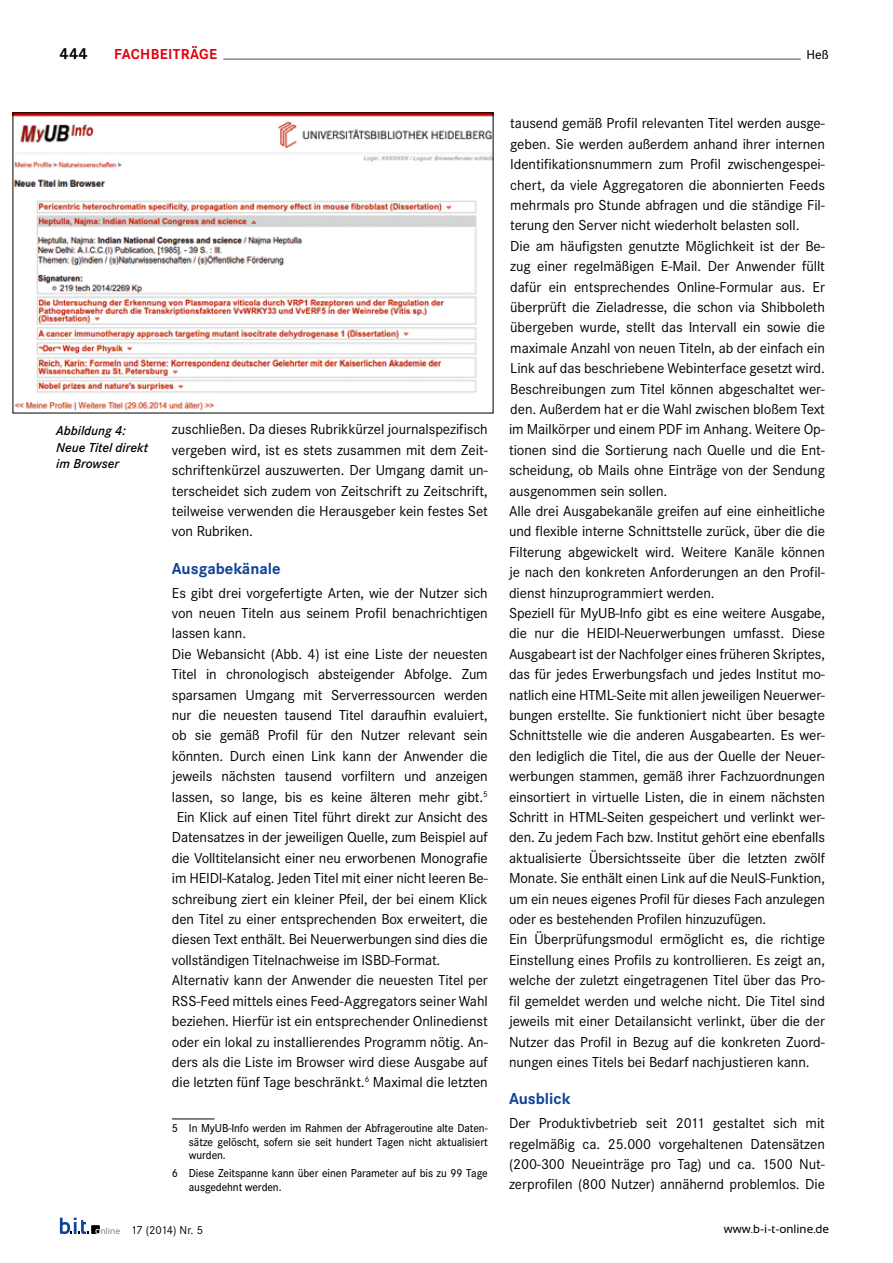
<style>
.page{position:relative;width:893px;height:1263px;background:#fff}
.page>*{position:absolute;margin:0;border:0;box-sizing:border-box;transform-origin:0 0}
.t1{font:700 16.5px "Corporate S";color:#0f4295}
.t2{font:700 16.5px "Corporate S";color:#000}
.t3{font:15px/20.4px "Corporate S";letter-spacing:-.005em;color:#000;text-align:justify}
.t4{font:700 15px "Corporate S";letter-spacing:.025em;color:#e3000f}
.t5{font:italic 600 13.5px/16.5px "Corporate S";color:#000}
.t6{font:500 13.5px "Corporate S";color:#000}
.t7{font:500 12px/13.5px "Corporate S";letter-spacing:-.01em;color:#000;text-align:justify;scale:.95 1}
.t8{font:12px "Sansation";color:#000}
.t9{font:12px "Corporate S";letter-spacing:-.055em;color:#000}
.s1{font-family:"Sansation";font-size:10.05px;color:#fff}
.s2{font-family:"Sansation";font-size:9px;color:#878786}
</style>
<div class="page">
<svg style="left:60px;top:1217px;width:40px;height:17px"></svg>
<hr style="left:223px;top:58px;width:578px;height:2px;background:#878786">
<hr style="left:172px;top:1118px;width:42px;height:1px;background:#000">
<img style="left:15px;top:115px;width:476px;height:296px">
<p class="t2" style="left:60px;top:44px;width:30px">444</p>
<p class="t4" style="left:114px;top:45px;width:105px">fachbeiträge</p>
<p class="t6" style="left:807px;top:47px;width:24px">Heß</p>
<p class="t5" style="left:56px;top:423px;width:93px">Abbildung 4:<br>Neue Titel direkt im Browser</p>
<p class="t3" style="left:172px;top:419px;width:317px">zuschließen. Da dieses Rubrikkürzel journalspezifisch vergeben wird, ist es stets zusammen mit dem Zeit&shy;schriftenkürzel auszuwerten. Der Umgang damit un&shy;terscheidet sich zudem von Zeitschrift zu Zeitschrift, teilweise verwenden die Herausgeber kein festes Set von Rubriken.</p>
<p class="t1" style="left:172px;top:559px;width:110px">Ausgabekänale</p>
<p class="t3" style="left:172px;top:582px;width:317px">Es gibt drei vorgefertigte Arten, wie der Nutzer sich</p>
<p class="t3" style="left:172px;top:603px;width:317px">von neuen Titeln aus seinem Profil benachrichtigen</p>
<p class="t3" style="left:172px;top:623px;width:76px">lassen kann.</p>
<p class="t3" style="left:172px;top:644px;width:317px">Die Webansicht (Abb. 4) ist eine Liste der neuesten</p>
<p class="t3" style="left:172px;top:664px;width:317px">Titel in chronologisch absteigender Abfolge. Zum</p>
<p class="t3" style="left:172px;top:684px;width:317px">sparsamen Umgang mit Serverressourcen werden</p>
<p class="t3" style="left:172px;top:705px;width:317px">nur die neuesten tausend Titel daraufhin evaluiert,</p>
<p class="t3" style="left:172px;top:725px;width:317px">ob sie gemäß Profil für den Nutzer relevant sein</p>
<p class="t3" style="left:172px;top:746px;width:317px">könnten. Durch einen Link kann der Anwender die</p>
<p class="t3" style="left:172px;top:766px;width:317px">jeweils nächsten tausend vorfiltern und anzeigen</p>
<p class="t3" style="left:172px;top:786px;width:317px">lassen, so lange, bis es keine älteren mehr gibt.<sup>5</sup></p>
<p class="t3" style="left:177px;top:807px;width:313px">Ein Klick auf einen Titel führt direkt zur Ansicht des</p>
<p class="t3" style="left:172px;top:827px;width:317px">Datensatzes in der jeweiligen Quelle, zum Beispiel auf</p>
<p class="t3" style="left:172px;top:848px;width:317px">die Volltitelansicht einer neu erworbenen Monografie</p>
<p class="t3" style="left:172px;top:868px;width:317px">im HEIDI-Katalog. Jeden Titel mit einer nicht leeren Be-</p>
<p class="t3" style="left:172px;top:888px;width:317px">schreibung ziert ein kleiner Pfeil, der bei einem Klick</p>
<p class="t3" style="left:172px;top:909px;width:317px">den Titel zu einer entsprechenden Box erweitert, die</p>
<p class="t3" style="left:172px;top:929px;width:317px">diesen Text enthält. Bei Neuerwerbungen sind dies die</p>
<p class="t3" style="left:172px;top:950px;width:270px">vollständigen Titelnachweise im ISBD-Format.</p>
<p class="t3" style="left:172px;top:970px;width:317px">Alternativ kann der Anwender die neuesten Titel per</p>
<p class="t3" style="left:172px;top:990px;width:317px">RSS-Feed mittels eines Feed-Aggregators seiner Wahl</p>
<p class="t3" style="left:172px;top:1011px;width:317px">beziehen. Hierfür ist ein entsprechender Onlinedienst</p>
<p class="t3" style="left:172px;top:1031px;width:317px">oder ein lokal zu installierendes Programm nötig. An-</p>
<p class="t3" style="left:172px;top:1052px;width:317px">ders als die Liste im Browser wird diese Ausgabe auf</p>
<p class="t3" style="left:172px;top:1072px;width:317px">die letzten fünf Tage beschränkt.<sup>6</sup> Maximal die letzten</p>
<p class="t7" style="left:189px;top:1122px;width:316px;text-indent:-17px">5 In MyUB-Info werden im Rahmen der Abfrageroutine alte Daten&shy;sätze gelöscht, sofern sie seit hundert Tagen nicht aktualisiert wurden.</p>
<p class="t7" style="left:189px;top:1166px;width:316px;text-indent:-17px">6 Diese Zeitspanne kann über einen Parameter auf bis zu 99 Tage ausgedehnt werden.</p>
<p class="t3" style="left:509px;top:113px;width:317px;text-align:left">tausend gemäß Profil relevanten Titel werden ausge&shy;geben. Sie werden außerdem anhand ihrer internen Identifikationsnummern zum Profil zwischengespei&shy;chert, da viele Aggregatoren die abonnierten Feeds mehrmals pro Stunde abfragen und die ständige Fil&shy;terung den Server nicht wiederholt belasten soll.<br>Die am häufigsten genutzte Möglichkeit ist der Be&shy;zug einer regelmäßigen E-Mail. Der Anwender füllt dafür ein entsprechendes Online-Formular aus. Er überprüft die Zieladresse, die schon via Shibboleth übergeben wurde, stellt das Intervall ein sowie die maximale Anzahl von neuen Titeln, ab der einfach ein Link auf das beschriebene Webinterface gesetzt wird.<br>Beschreibungen zum Titel können abgeschaltet wer&shy;den. Außerdem hat er die Wahl zwischen bloßem Text im Mailkörper und einem PDF im Anhang. Weitere Op&shy;tionen sind die Sortierung nach Quelle und die Ent&shy;scheidung, ob Mails ohne Einträge von der Sendung ausgenommen sein sollen.<br>Alle drei Ausgabekanäle greifen auf eine einheitliche und flexible interne Schnittstelle zurück, über die die Filterung abgewickelt wird. Weitere Kanäle können je nach den konkreten Anforderungen an den Profil&shy;dienst hinzuprogrammiert werden.<br>Speziell für MyUB-Info gibt es eine weitere Ausgabe, die nur die HEIDI-Neuerwerbungen umfasst. Diese Ausgabeart ist der Nachfolger eines früheren Skriptes, das für jedes Erwerbungsfach und jedes Institut mo&shy;natlich eine HTML-Seite mit allen jeweiligen Neuerwer&shy;bungen erstellte. Sie funktioniert nicht über besagte Schnittstelle wie die anderen Ausgabearten. Es wer&shy;den lediglich die Titel, die aus der Quelle der Neuer&shy;werbungen stammen, gemäß ihrer Fachzuordnungen einsortiert in virtuelle Listen, die in einem nächsten Schritt in HTML-Seiten gespeichert und verlinkt wer&shy;den. Zu jedem Fach bzw. Institut gehört eine ebenfalls aktualisierte Übersichtsseite über die letzten zwölf Monate. Sie enthält einen Link auf die NeuIS-Funktion, um ein neues eigenes Profil für dieses Fach anzulegen oder es bestehenden Profilen hinzuzufügen.<br>Ein Überprüfungsmodul ermöglicht es, die richtige Einstellung eines Profils zu kontrollieren. Es zeigt an, welche der zuletzt eingetragenen Titel über das Pro&shy;fil gemeldet werden und welche nicht. Die Titel sind jeweils mit einer Detailansicht verlinkt, über die der Nutzer das Profil in Bezug auf die konkreten Zuord&shy;nungen eines Titels bei Bedarf nachjustieren kann.</p>
<p class="t1" style="left:509px;top:1089px;width:63px">Ausblick</p>
<p class="t3" style="left:509px;top:1113px;width:317px">Der Produktivbetrieb seit 2011 gestaltet sich mit regelmäßig ca. 25.000 vorgehaltenen Datensätzen (200-300 Neueinträge pro Tag) und ca. 1500 Nut&shy;zerprofilen (800 Nutzer) annähernd problemlos. Die</p>
<p class="t9" style="left:95px;top:1223px;width:110px"><span class="s1">o</span><span class="s2">nline</span> 17 (2014) Nr. 5</p>
<p class="t8" style="left:724px;top:1222px;width:107px">www.b-i-t-online.de</p>
</div>
